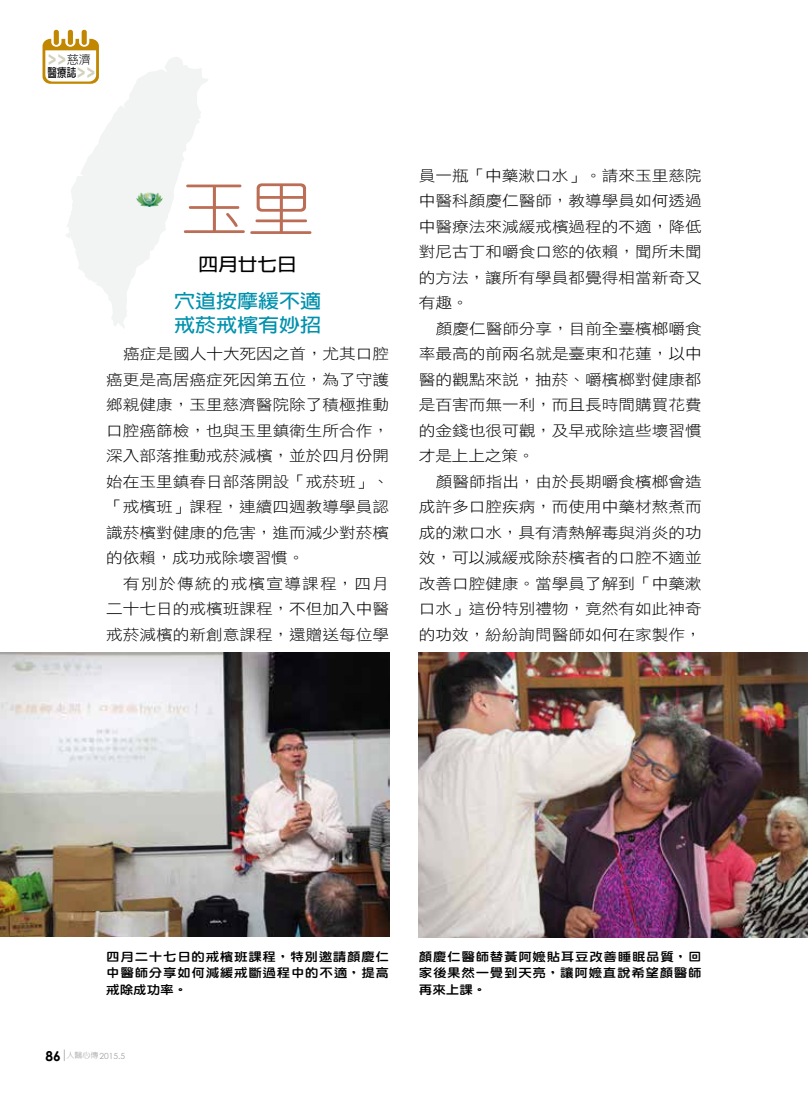
<style>
.page{position:relative;width:808px;height:1106px;background:#fff}
.page>*{position:absolute;margin:0;border:0;box-sizing:border-box;transform-origin:0 0}
.t1{font:300 60px "Yen Round";color:#bc6d55;scale:1.11 1}
.t2{font:700 18.9px/24.3px "Lin Gothic";color:#0091ad;scale:1.11 1}
.t3{font:700 17.7px "Lin Gothic";color:#000;scale:1.11 1}
.t4{font:15px/25.5px "DF Hei Std W3";color:#000;text-align:justify;scale:1.11 1}
.t5{font:12.15px/16.5px "DF Yuan Std W8";letter-spacing:.055em;color:#000;text-align:justify;scale:1.11 1}
.t6{font:900 12px/13.5px "Lin Gothic";color:#d3d2be;scale:.8 1}
.t7{font:8.4px "Century Gothic";color:#9fa0a0}
.s1{font-weight:300;color:#000}
.s2{font-weight:700;color:#000}
.s3{font-weight:700;font-size:13.65px;color:#000}
.s4{font-family:"Lin Gothic";font-weight:300;font-size:7.65px}
</style>
<div class="page">
<div style="left:54px;top:30px;width:5px;height:15px;background:#c28700;border-radius:2px"></div>
<div style="left:68px;top:30px;width:5px;height:15px;background:#c28700;border-radius:2px"></div>
<div style="left:82px;top:30px;width:5px;height:15px;background:#c28700;border-radius:2px"></div>
<svg style="left:43px;top:39px;width:56px;height:45px"></svg>
<svg style="left:64px;top:1049px;width:1px;height:12px"></svg>
<svg style="left:65px;top:57px;width:143px;height:271px"></svg>
<img style="left:137px;top:193px;width:25px;height:13px">
<img style="left:0;top:652px;width:389px;height:284px">
<img style="left:419px;top:652px;width:389px;height:285px">
<p class="t6" style="left:48px;top:52px;width:61px">＞＞<span class="s1">慈濟</span><span class="s2">醫療誌</span>＞＞</p>
<h1 class="t1" style="left:181px;top:179px;width:122px">玉里</h1>
<p class="t3" style="left:198px;top:255px;width:90px">四月廿七日</p>
<p class="t2" style="left:174px;top:289px;width:134px">穴道按摩緩不適戒菸戒檳有妙招</p>
<p class="t4" style="left:106px;top:341px;width:256px;text-indent:17px">癌症是國人十大死因之首，尤其口腔癌更是高居癌症死因第五位，為了守護鄉親健康，玉里慈濟醫院除了積極推動口腔癌篩檢，也與玉里鎮衛生所合作，深入部落推動戒菸減檳，並於四月份開始在玉里鎮春日部落開設「戒菸班」、「戒檳班」課程，連續四週教導學員認識菸檳對健康的危害，進而減少對菸檳的依賴，成功戒除壞習慣。</p>
<p class="t4" style="left:106px;top:570px;width:256px;text-indent:17px">有別於傳統的戒檳宣導課程，四月二十七日的戒檳班課程，不但加入中醫戒菸減檳的新創意課程，還贈送每位學</p>
<p class="t4" style="left:419px;top:162px;width:256px">員一瓶「中藥漱口水」。請來玉里慈院中醫科顏慶仁醫師，教導學員如何透過中醫療法來減緩戒檳過程的不適，降低對尼古丁和嚼食口慾的依賴，聞所未聞的方法，讓所有學員都覺得相當新奇又有趣。</p>
<p class="t4" style="left:419px;top:315px;width:256px;text-indent:17px">顏慶仁醫師分享，目前全臺檳榔嚼食率最高的前兩名就是臺東和花蓮，以中醫的觀點來說，抽菸、嚼檳榔對健康都是百害而無一利，而且長時間購買花費的金錢也很可觀，及早戒除這些壞習慣才是上上之策。</p>
<p class="t4" style="left:419px;top:468px;width:256px;text-indent:17px">顏醫師指出，由於長期嚼食檳榔會造成許多口腔疾病，而使用中藥材熬煮而成的漱口水，具有清熱解毒與消炎的功效，可以減緩戒除菸檳者的口腔不適並改善口腔健康。當學員了解到「中藥漱口水」這份特別禮物，竟然有如此神奇的功效，紛紛詢問醫師如何在家製作，</p>
<p class="t5" style="left:106px;top:948px;width:256px">四月二十七日的戒檳班課程，特別邀請顏慶仁中醫師分享如何減緩戒斷過程中的不適，提高戒除成功率。</p>
<p class="t7" style="left:45px;top:1050px;width:81px"><span class="s3">86</span> <span class="s4">人醫心傳</span>2015.5</p>
<p class="t5" style="left:419px;top:948px;width:256px">顏慶仁醫師替黃阿嬤貼耳豆改善睡眠品質，回家後果然一覺到天亮，讓阿嬤直說希望顏醫師再來上課。</p>
</div>
